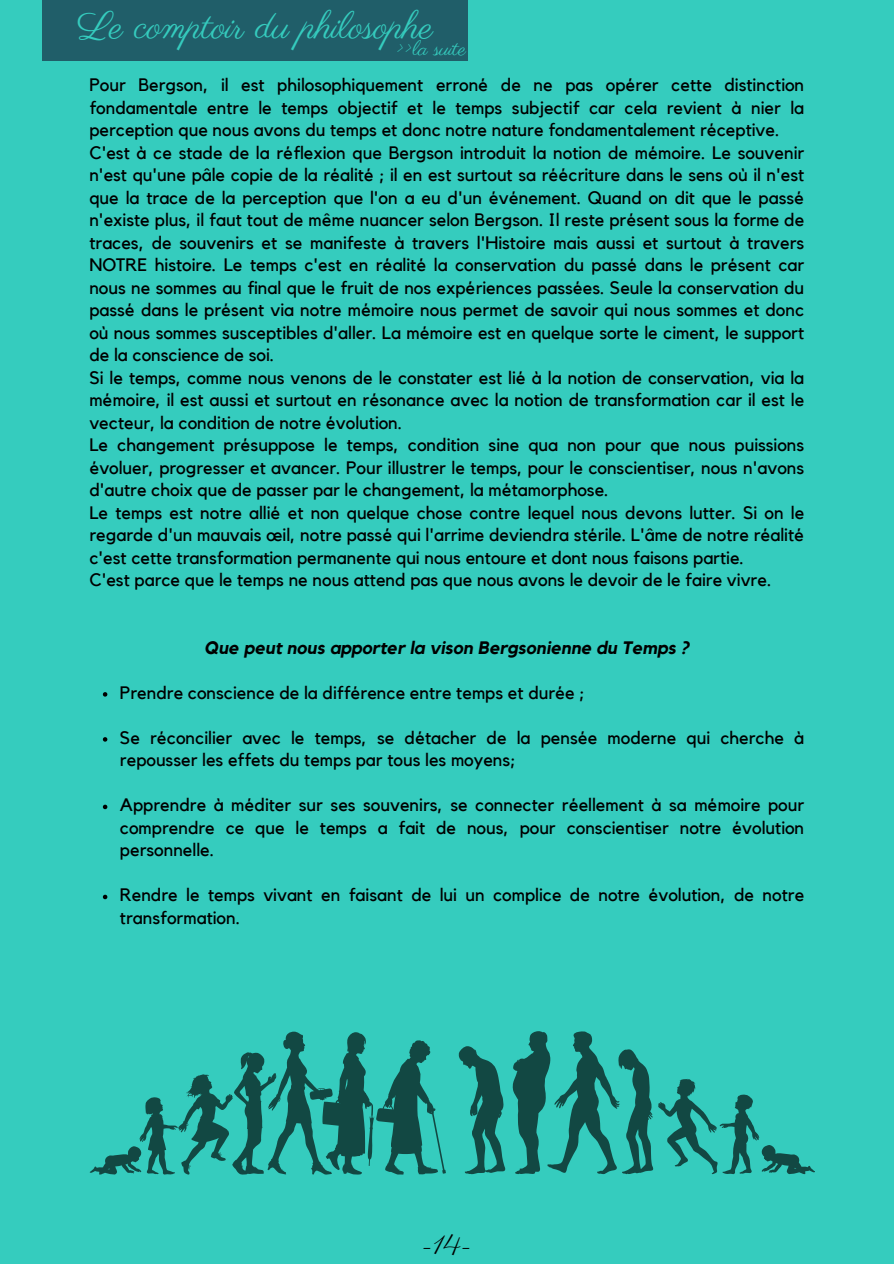
<style>
.page{position:relative;width:894px;height:1264px;background:#fff}
.page>*{position:absolute;margin:0;border:0;box-sizing:border-box;transform-origin:0 0}
.t1{font:38.4px "Parisienne";color:#35ccbe}
.t2{font:27px "Parisienne";color:#000}
.t3{font:21.15px "Parisienne";color:#35ccbe}
.t4{font:18px/22.5px "Kollektif";color:#000;text-align:justify}
.t5{font:italic 700 18px "Kollektif";color:#000}
</style>
<div class="page">
<div style="left:0;top:0;width:893px;height:1263px;background:#35ccbe"></div>
<div style="left:43px;top:0;width:425px;height:60px;background:#205e69"></div>
<svg style="left:103px;top:692px;width:4px;height:4px"></svg>
<svg style="left:103px;top:737px;width:4px;height:4px"></svg>
<svg style="left:103px;top:804px;width:4px;height:5px"></svg>
<svg style="left:103px;top:894px;width:4px;height:5px"></svg>
<svg style="left:90px;top:1031px;width:356px;height:143px"></svg>
<svg style="left:512px;top:1031px;width:302px;height:143px"></svg>
<svg style="left:458px;top:1046px;width:47px;height:128px"></svg>
<p class="t1" style="left:77px;top:2px;width:357px">Le comptoir du philosophe</p>
<h1 class="t4" style="left:89px;top:74px;width:716px">Pour Bergson, il est philosophiquement erroné de ne pas opérer cette distinction fondamentale entre le temps objectif et le temps subjectif car cela revient à nier la perception que nous avons du temps et donc notre nature fondamentalement réceptive.</h1>
<h3 class="t4" style="left:89px;top:142px;width:716px">C'est à ce stade de la réflexion que Bergson introduit la notion de mémoire. Le souvenir n'est qu'une pâle copie de la réalité ; il en est surtout sa réécriture dans le sens où il n'est que la trace de la perception que l'on a eu d'un événement. Quand on dit que le passé n'existe plus, il faut tout de même nuancer selon Bergson. Il reste présent sous la forme de traces, de souvenirs et se manifeste à travers l'Histoire mais aussi et surtout à travers NOTRE histoire. Le temps c'est en réalité la conservation du passé dans le présent car nous ne sommes au final que le fruit de nos expériences passées. Seule la conservation du passé dans le présent via notre mémoire nous permet de savoir qui nous sommes et donc où nous sommes susceptibles d'aller. La mémoire est en quelque sorte le ciment, le support de la conscience de soi.</h3>
<p class="t4" style="left:89px;top:367px;width:716px">Si le temps, comme nous venons de le constater est lié à la notion de conservation, via la mémoire, il est aussi et surtout en résonance avec la notion de transformation car il est le vecteur, la condition de notre évolution.</p>
<p class="t4" style="left:89px;top:434px;width:716px">Le changement présuppose le temps, condition sine qua non pour que nous puissions évoluer, progresser et avancer. Pour illustrer le temps, pour le conscientiser, nous n'avons d'autre choix que de passer par le changement, la métamorphose.</p>
<p class="t4" style="left:89px;top:502px;width:716px">Le temps est notre allié et non quelque chose contre lequel nous devons lutter. Si on le regarde d'un mauvais œil, notre passé qui l'arrime deviendra stérile. L'âme de notre réalité c'est cette transformation permanente qui nous entoure et dont nous faisons partie.</p>
<p class="t4" style="left:89px;top:569px;width:683px">C'est parce que le temps ne nous attend pas que nous avons le devoir de le faire vivre.</p>
<p class="t3" style="left:396px;top:36px;width:71px">&gt;&gt;la suite</p>
<p class="t5" style="left:204px;top:639px;width:486px">Que peut nous apporter la vison Bergsonienne du Temps ?</p>
<p class="t4" style="left:120px;top:682px;width:466px">Prendre conscience de la différence entre temps et durée ;</p>
<h4 class="t4" style="left:120px;top:727px;width:685px">Se réconcilier avec le temps, se détacher de la pensée moderne qui cherche à repousser les effets du temps par tous les moyens;</h4>
<p class="t4" style="left:120px;top:794px;width:685px">Apprendre à méditer sur ses souvenirs, se connecter réellement à sa mémoire pour comprendre ce que le temps a fait de nous, pour conscientiser notre évolution personnelle.</p>
<p class="t4" style="left:120px;top:884px;width:685px">Rendre le temps vivant en faisant de lui un complice de notre évolution, de notre transformation.</p>
<p class="t2" style="left:422px;top:1228px;width:51px">-14-</p>
</div>
